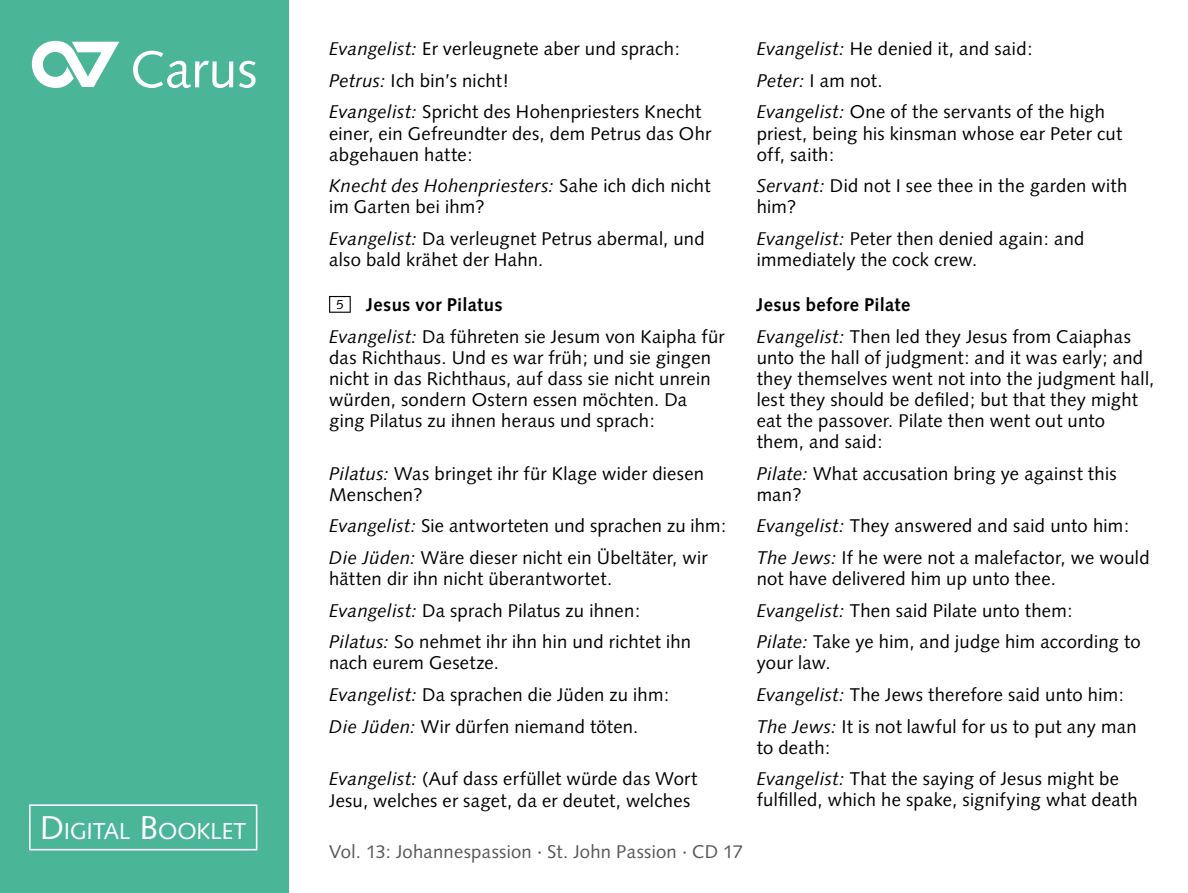
<style>
.page{position:relative;width:1188px;height:893px;background:#fff}
.page>*{position:absolute;margin:0;border:0;box-sizing:border-box;transform-origin:0 0}
.t1{font:51.9px "Syntax";color:#fff}
.t2{font:23.1px "Syntax LTCE";letter-spacing:-.01em;color:#fff}
.t3{font:18.45px/31.7px "Syntax";letter-spacing:.015em;color:#000}
.t4{font:18.45px "Syntax LTCE";letter-spacing:.015em;color:#565655}
.t5{font:italic 18.45px "Syntax LTCE";letter-spacing:.02em;color:#000}
.s1{font-family:"Carus Logo"}
.s2{font-size:33px}
.s3{font-family:"Syntax LTCE";font-style:italic}
.s4{font-family:"Syntax";font-style:normal}
.s5{font-size:13.2px}
.s6{font-weight:700}
</style>
<div class="page">
<div style="left:0;top:0;width:288px;height:893px;background:#4ab597"></div>
<svg style="left:29px;top:804px;width:228px;height:46px"></svg>
<svg style="left:329px;top:296px;width:22px;height:17px"></svg>
<h1 class="t1" style="left:29px;top:39px;width:230px"><span class="s1">C</span>Carus</h1>
<p class="t2" style="left:40px;top:817px;width:208px"><span class="s2">D</span>IGITAL <span class="s2">B</span>OOKLET</p>
<p class="t3" style="left:329px;top:33px;width:374px"><span class="s3">Evangelist:</span> Er verleugnete aber und sprach:<br><span class="s3">Petrus:</span> Ich bin’s nicht!<br><span class="s3">Evangelist:</span> Spricht des Hohenpriesters Knecht</p>
<p class="t3" style="left:329px;top:123px;width:384px;line-height:21.1px">einer, ein Gefreundter des, dem Petrus das Ohr abgehauen hatte:</p>
<p class="t5" style="left:329px;top:175px;width:383px">Knecht des Hohenpriesters: <span class="s4">Sahe ich dich nicht</span></p>
<p class="t3" style="left:329px;top:191px;width:377px">im Garten bei ihm?<br><span class="s3">Evangelist:</span> Da verleugnet Petrus abermal, und</p>
<p class="t3" style="left:329px;top:244px;width:216px">also bald krähet der Hahn.</p>
<p class="t3" style="left:329px;top:289px;width:397px;text-indent:7px"><span class="s5">5</span> <span class="s6">Jesus vor Pilatus<br></span><span class="s3">Evangelist:</span> Da führeten sie Jesum von Kaipha für</p>
<p class="t3" style="left:329px;top:347px;width:384px;line-height:21.1px">das Richthaus. Und es war früh; und sie gingen nicht in das Richthaus, auf dass sie nicht unrein würden, sondern Ostern essen möchten. Da ging Pilatus zu ihnen heraus und sprach:</p>
<p class="t3" style="left:329px;top:462px;width:377px;line-height:21.1px"><span class="s3">Pilatus:</span> Was bringet ihr für Klage wider diesen<br>Menschen?</p>
<p class="t3" style="left:329px;top:510px;width:399px"><span class="s3">Evangelist:</span> Sie antworteten und sprachen zu ihm:<br><span class="s3">Die Jüden:</span> Wäre dieser nicht ein Übeltäter, wir</p>
<p class="t3" style="left:329px;top:563px;width:364px">hätten dir ihn nicht überantwortet.<br><span class="s3">Evangelist:</span> Da sprach Pilatus zu ihnen:<br><span class="s3">Pilatus:</span> So nehmet ihr ihn hin und richtet ihn</p>
<p class="t3" style="left:329px;top:647px;width:342px">nach eurem Gesetze.<br><span class="s3">Evangelist:</span> Da sprachen die Jüden zu ihm:<br><span class="s3">Die Jüden:</span> Wir dürfen niemand töten.</p>
<p class="t3" style="left:329px;top:768px;width:370px;line-height:21.1px"><span class="s3">Evangelist:</span> (Auf dass erfüllet würde das Wort<br>Jesu, welches er saget, da er deutet, welches</p>
<p class="t4" style="left:329px;top:840px;width:415px">Vol. 13: Johannespassion · St. John Passion · CD 17</p>
<p class="t3" style="left:757px;top:33px;width:350px"><span class="s3">Evangelist:</span> He denied it, and said:<br><span class="s3">Peter:</span> I am not.<br><span class="s3">Evangelist:</span> One of the servants of the high</p>
<p class="t3" style="left:757px;top:123px;width:367px;line-height:21.1px">priest, being his kinsman whose ear Peter cut off, saith:</p>
<p class="t3" style="left:757px;top:175px;width:372px;line-height:21.1px"><span class="s3">Servant:</span> Did not I see thee in the garden with him?</p>
<p class="t3" style="left:757px;top:228px;width:329px;line-height:21.1px"><span class="s3">Evangelist:</span> Peter then denied again: and immediately the cock crew.</p>
<p class="t3" style="left:757px;top:289px;width:376px"><span class="s6">Jesus before Pilate<br></span><span class="s3">Evangelist:</span> Then led they Jesus from Caiaphas</p>
<p class="t3" style="left:757px;top:347px;width:399px;line-height:21.1px">unto the hall of judgment: and it was early; and they themselves went not into the judgment hall, lest they should be defiled; but that they might eat the passover. Pilate then went out unto them, and said:</p>
<p class="t3" style="left:757px;top:462px;width:361px;line-height:21.1px"><span class="s3">Pilate:</span> What accusation bring ye against this man?</p>
<p class="t3" style="left:757px;top:510px;width:394px"><span class="s3">Evangelist:</span> They answered and said unto him:<br><span class="s3">The Jews:</span> If he were not a malefactor, we would</p>
<p class="t3" style="left:757px;top:563px;width:386px">not have delivered him up unto thee.<br><span class="s3">Evangelist:</span> Then said Pilate unto them:<br><span class="s3">Pilate:</span> Take ye him, and judge him according to</p>
<p class="t3" style="left:757px;top:647px;width:381px">your law.<br><span class="s3">Evangelist:</span> The Jews therefore said unto him:<br><span class="s3">The Jews:</span> It is not lawful for us to put any man</p>
<p class="t3" style="left:757px;top:731px;width:364px">to death:<br><span class="s3">Evangelist:</span> That the saying of Jesus might be</p>
<p class="t3" style="left:757px;top:784px;width:383px">fulfilled, which he spake, signifying what death</p>
</div>
